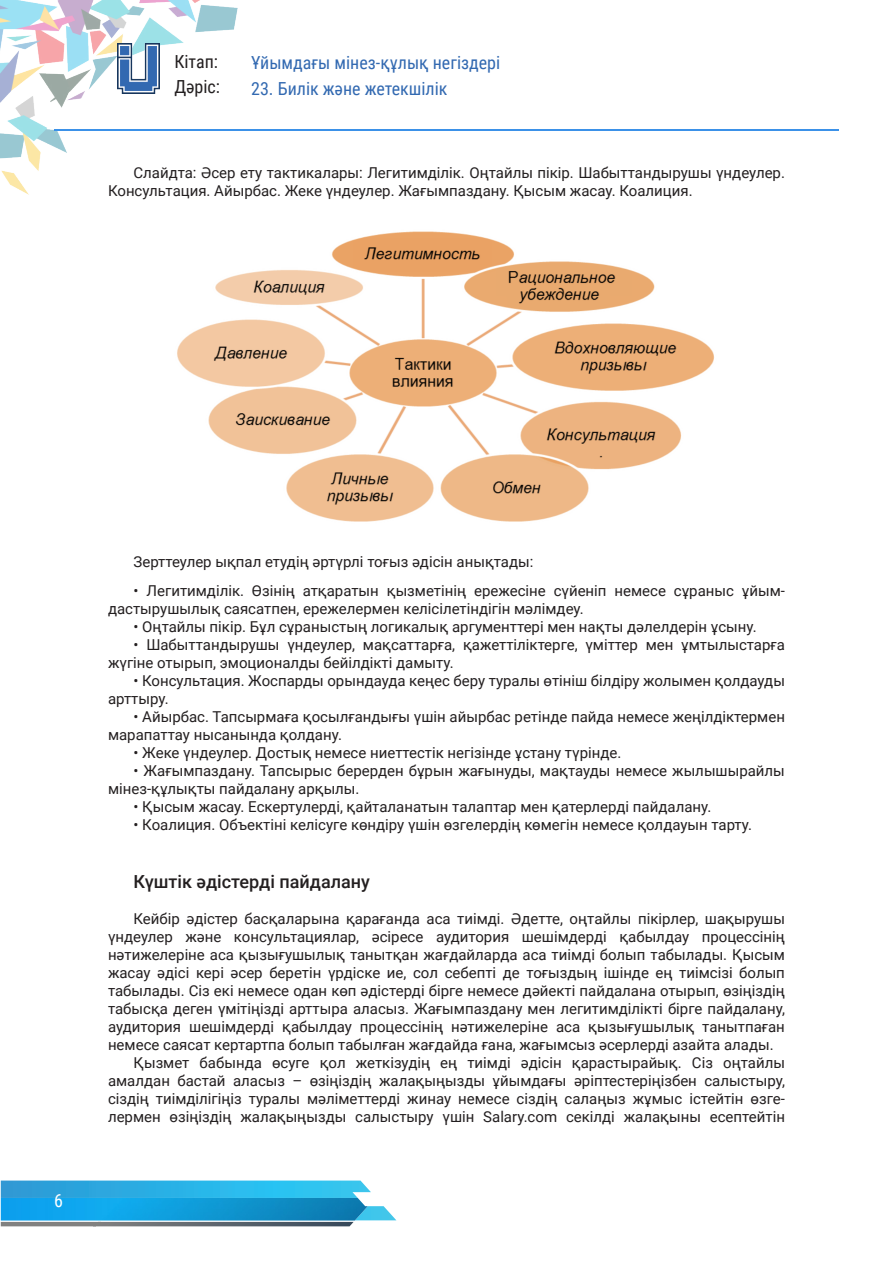
<style>
.page{position:relative;width:893px;height:1263px;background:#fff}
.page>*{position:absolute;margin:0;border:0;box-sizing:border-box;transform-origin:0 0}
.t1{font:18px "Roboto Condensed";color:#3269b1}
.t2{font:500 18px "Roboto";color:#231f20}
.t3{font:18px/25.5px "Roboto Condensed";color:#231f20}
.t4{font:18px "Roboto Condensed";color:#fff}
.t5{font:15px/18px "Roboto";color:#231f20}
</style>
<div class="page">
<img style="left:0;top:0;width:238px;height:195px">
<hr style="left:54px;top:129px;width:785px;height:2px;background:#3b91e8">
<img style="left:118px;top:44px;width:41px;height:49px">
<svg style="left:1px;top:1180px;width:395px;height:46px;background:#5bb6d9"></svg>
<img style="left:1px;top:1198px;width:367px;height:22px">
<img style="left:177px;top:231px;width:537px;height:291px">
<p class="t3" style="left:174px;top:48px;width:47px">Кітап:<br>Дәріс:</p>
<p class="t1" style="left:251px;top:50px;width:251px">Ұйымдағы мінез-құлық негіздері</p>
<p class="t1" style="left:251px;top:75px;width:198px">23. Билік және жетекшілік</p>
<p class="t5" style="left:108px;top:163px;width:678px;text-indent:26px">Слайдта: Әсер ету тактикалары: Легитимділік. Оңтайлы пікір. Шабыттандырушы үндеулер.<br>Консультация. Айырбас. Жеке үндеулер. Жағымпаздану. Қысым жасау. Коалиция.</p>
<p class="t4" style="left:54px;top:1188px;width:10px">6</p>
<p class="t5" style="left:134px;top:552px;width:401px">Зерттеулер ықпал етудің әртүрлі тоғыз әдісін анықтады:</p>
<p class="t5" style="left:108px;top:581px;width:678px;text-indent:26px">• Легитимділік. Өзінің атқаратын қызметінің ережесіне сүйеніп немесе сұраныс ұйым&shy;дастырушылық саясатпен, ережелермен келісілетіндігін мәлімдеу.</p>
<p class="t5" style="left:134px;top:617px;width:625px">• Оңтайлы пікір. Бұл сұраныстың логикалық аргументтері мен нақты дәлелдерін ұсыну.</p>
<p class="t5" style="left:108px;top:635px;width:678px;text-indent:26px">• Шабыттандырушы үндеулер, мақсаттарға, қажеттіліктерге, үміттер мен ұмтылыстарға жүгіне отырып, эмоционалды бейілдікті дамыту.</p>
<p class="t5" style="left:108px;top:671px;width:678px;text-indent:26px">• Консультация. Жоспарды орындауда кеңес беру туралы өтініш білдіру жолымен қолдауды арттыру.</p>
<p class="t5" style="left:108px;top:707px;width:678px;text-indent:26px">• Айырбас. Тапсырмаға қосылғандығы үшін айырбас ретінде пайда немесе жеңілдіктермен марапаттау нысанында қолдану.</p>
<p class="t5" style="left:134px;top:743px;width:489px">• Жеке үндеулер. Достық немесе ниеттестік негізінде ұстану түрінде.</p>
<p class="t5" style="left:108px;top:761px;width:678px;text-indent:26px">• Жағымпаздану. Тапсырыс берерден бұрын жағынуды, мақтауды немесе жылышырайлы мінез-құлықты пайдалану арқылы.</p>
<p class="t5" style="left:134px;top:797px;width:579px">• Қысым жасау. Ескертулерді, қайталанатын талаптар мен қатерлерді пайдалану.</p>
<p class="t5" style="left:134px;top:815px;width:620px">• Коалиция. Объектіні келісуге көндіру үшін өзгелердің көмегін немесе қолдауын тарту.</p>
<p class="t2" style="left:134px;top:868px;width:238px">Күштік әдістерді пайдалану</p>
<p class="t5" style="left:108px;top:909px;width:678px;text-align:justify;text-indent:26px">Кейбір әдістер басқаларына қарағанда аса тиімді. Әдетте, оңтайлы пікірлер, шақырушы үндеулер және консультациялар, әсіресе аудитория шешімдерді қабылдау процессінің нәтижелеріне аса қызығушылық танытқан жағдайларда аса тиімді болып табылады. Қысым жасау әдісі кері әсер беретін үрдіске ие, сол себепті де тоғыздың ішінде ең тиімсізі болып табылады. Сіз екі немесе одан көп әдістерді бірге немесе дәйекті пайдалана отырып, өзіңіздің табысқа деген үмітіңізді арттыра аласыз. Жағымпаздану мен легитимділікті бірге пайдалану, аудитория шешімдерді қабылдау процессінің нәтижелеріне аса қызығушылық танытпаған немесе саясат кертартпа болып табылған жағдайда ғана, жағымсыз әсерлерді азайта алады.</p>
<p class="t5" style="left:108px;top:1053px;width:678px;text-align:justify;text-indent:26px">Қызмет бабында өсуге қол жеткізудің ең тиімді әдісін қарастырайық. Сіз оңтайлы амалдан бастай аласыз – өзіңіздің жалақыңызды ұйымдағы әріптестеріңізбен салыстыру, сіздің тиімділігіңіз туралы мәліметтерді жинау немесе сіздің салаңыз жұмыс істейтін өзге&shy;лермен өзіңіздің жалақыңызды салыстыру үшін Salary.com секілді жалақыны есептейтін</p>
</div>
